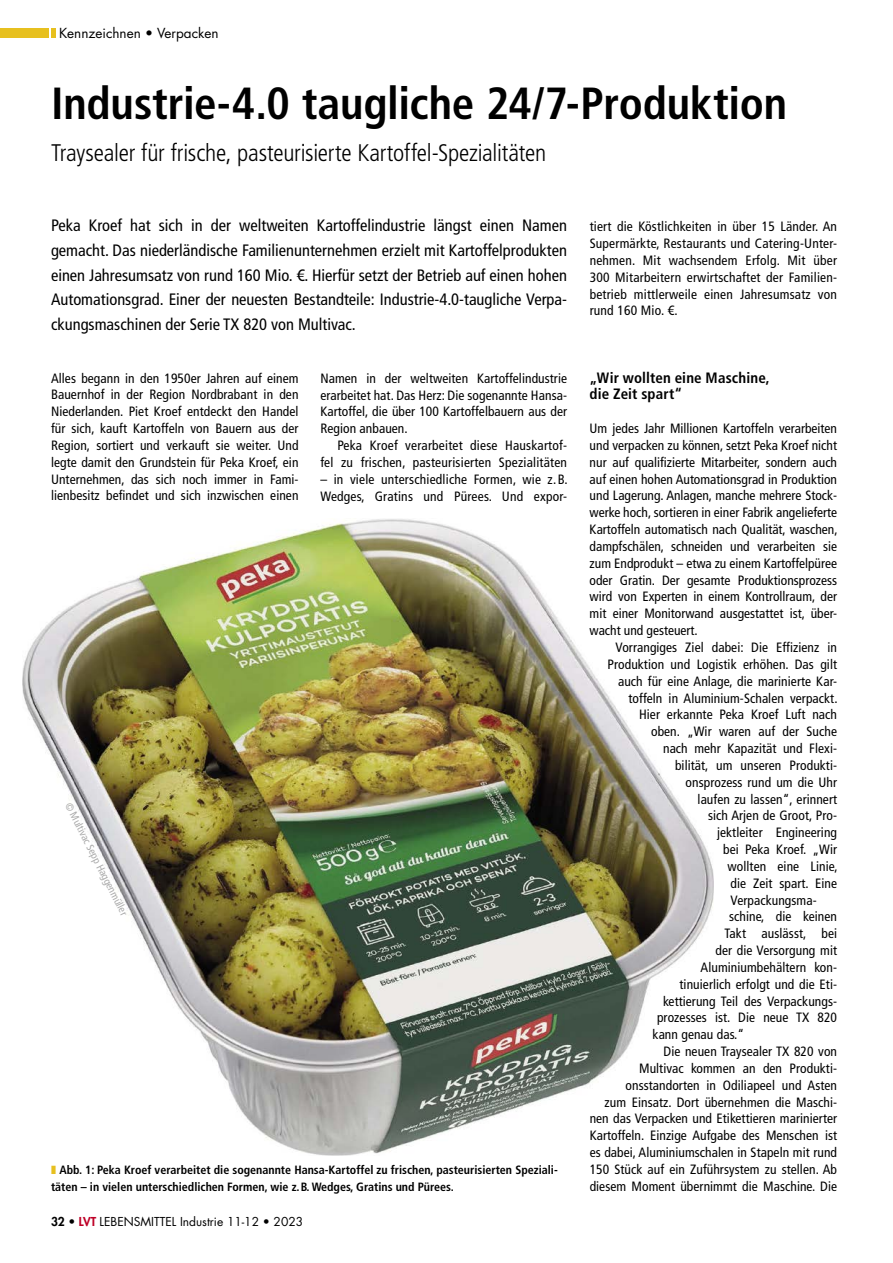
<style>
.page{position:relative;width:893px;height:1263px;background:#fff}
.page>*{position:absolute;margin:0;border:0;box-sizing:border-box;transform-origin:0 0}
.t1{font:700 condensed 45px "Frutiger LT Std";letter-spacing:-.005em;color:#000}
.t2{font:300 condensed 24px "Frutiger LT Std";letter-spacing:-.01em;color:#000}
.t3{font:condensed 16.5px/24.8px "Frutiger LT Std";color:#000;text-align:justify}
.t4{font:700 condensed 15px/16.8px "Frutiger LT Std";letter-spacing:.005em;color:#000}
.t5{font:condensed 13.5px/16.8px "Frutiger LT Std";letter-spacing:.005em;color:#000;text-align:justify}
.t6{font:13.5px "Futura Std";color:#000}
.t7{font:700 condensed 12px/16.8px "Frutiger LT Std";color:#000}
.t8{font:12px "Futura Std";color:#000}
.t9{font:condensed 10.5px "Frutiger LT Std";color:#aaa}
.s1{color:#e7c01f}
.s2{font-weight:800}
.s3{font-weight:800;color:#be0027}
</style>
<div class="page">
<img style="left:23px;top:519px;width:691px;height:636px">
<hr style="left:51px;top:28px;width:4px;height:10px;background:#e7c01f">
<div style="left:0;top:28px;width:48px;height:10px;background:#e7c01f"></div>
<p class="t6" style="left:59px;top:24px;width:161px">Kennzeichnen • Verpacken</p>
<h1 class="t1" style="left:51px;top:76px;width:738px">Industrie-4.0 taugliche 24/7-Produktion</h1>
<h2 class="t2" style="left:51px;top:139px;width:497px">Traysealer für frische, pasteurisierte Kartoffel-Spezialitäten</h2>
<p class="t3" style="left:51px;top:213px;width:518px">Peka Kroef hat sich in der weltweiten Kartoffelindustrie längst einen Namen gemacht. Das niederländische Familienunternehmen erzielt mit Kartoffelprodukten einen Jahresumsatz von rund 160 Mio. €. Hierfür setzt der Betrieb auf einen hohen Automationsgrad. Einer der neuesten Bestandteile: Industrie-4.0-taugliche Verpa&shy;ckungsmaschinen der Serie TX 820 von Multivac.</p>
<p class="t5" style="left:51px;top:370px;width:249px">Alles begann in den 1950er Jahren auf einem Bauernhof in der Region Nordbrabant in den Niederlanden. Piet Kroef entdeckt den Handel für sich, kauft Kartoffeln von Bauern aus der Region, sortiert und verkauft sie weiter. Und legte damit den Grundstein für Peka Kroef, ein Unternehmen, das sich noch immer in Fami&shy;lienbesitz befindet und sich inzwischen einen</p>
<p class="t5" style="left:320px;top:370px;width:248px">Namen in der weltweiten Kartoffelindustrie erarbeitet hat. Das Herz: Die sogenannte Hansa-Kartoffel, die über 100 Kartoffelbauern aus der Region anbauen.</p>
<p class="t5" style="left:320px;top:437px;width:248px;text-align:right">Peka Kroef verarbeitet diese Hauskartof-<br>fel zu frischen, pasteurisierten Spezialitäten</p>
<p class="t5" style="left:320px;top:471px;width:249px">– in viele unterschiedliche Formen, wie z.B.<br>Wedges, Gratins und Pürees. Und expor-</p>
<p class="t9" style="left:73px;top:800px;width:127px;rotate:63deg">© Multivac Sepp Haggenmüller</p>
<p class="t7" style="left:51px;top:1161px;width:508px"><span class="s1">❚</span> Abb. 1: Peka Kroef verarbeitet die sogenannte Hansa-Kartoffel zu frischen, pasteurisierten Speziali&shy;täten – in vielen unterschiedlichen Formen, wie z.B. Wedges, Gratins und Pürees.</p>
<p class="t8" style="left:51px;top:1214px;width:254px"><span class="s2">32 •</span> <span class="s3">LVT</span> LEBENSMITTEL Industrie 11-12 • 2023</p>
<p class="t5" style="left:590px;top:218px;width:249px">tiert die Köstlichkeiten in über 15 Länder. An Supermärkte, Restaurants und Catering-Unter&shy;nehmen. Mit wachsendem Erfolg. Mit über 300 Mitarbeitern erwirtschaftet der Familien&shy;betrieb mittlerweile einen Jahresumsatz von rund 160 Mio. €.</p>
<p class="t4" style="left:590px;top:369px;width:182px">„Wir wollten eine Maschine, die Zeit spart“</p>
<p class="t5" style="left:590px;top:420px;width:249px">Um jedes Jahr Millionen Kartoffeln verarbeiten und verpacken zu können, setzt Peka Kroef nicht nur auf qualifizierte Mitarbeiter, sondern auch auf einen hohen Automationsgrad in Produktion und Lagerung. Anlagen, manche mehrere Stock&shy;werke hoch, sortieren in einer Fabrik angelieferte Kartoffeln automatisch nach Qualität, waschen, dampfschälen, schneiden und verarbeiten sie zum Endprodukt – etwa zu einem Kartoffelpüree oder Gratin. Der gesamte Produktionsprozess wird von Experten in einem Kontrollraum, der mit einer Monitorwand ausgestattet ist, über&shy;wacht und gesteuert.</p>
<p class="t5" style="left:616px;top:639px;width:223px">Vorrangiges Ziel dabei: Die Effizienz in</p>
<p class="t5" style="left:608px;top:656px;width:231px">Produktion und Logistik erhöhen. Das gilt</p>
<p class="t5" style="left:618px;top:673px;width:220px">auch für eine Anlage, die marinierte Kar-</p>
<p class="t5" style="left:629px;top:689px;width:211px">toffeln in Aluminium-Schalen verpackt.</p>
<p class="t5" style="left:639px;top:706px;width:199px">Hier erkannte Peka Kroef Luft nach</p>
<p class="t5" style="left:651px;top:723px;width:188px">oben. „Wir waren auf der Suche</p>
<p class="t5" style="left:663px;top:740px;width:176px">nach mehr Kapazität und Flexi-</p>
<p class="t5" style="left:675px;top:757px;width:163px">bilität, um unseren Produkti-</p>
<p class="t5" style="left:686px;top:774px;width:153px">onsprozess rund um die Uhr</p>
<p class="t5" style="left:698px;top:790px;width:141px">laufen zu lassen“, erinnert</p>
<p class="t5" style="left:708px;top:807px;width:131px">sich Arjen de Groot, Pro-</p>
<p class="t5" style="left:717px;top:824px;width:122px">jektleiter Engineering</p>
<p class="t5" style="left:723px;top:841px;width:116px">bei Peka Kroef. „Wir</p>
<p class="t5" style="left:728px;top:858px;width:112px">wollten eine Linie,</p>
<p class="t5" style="left:731px;top:875px;width:108px">die Zeit spart. Eine</p>
<p class="t5" style="left:731px;top:891px;width:88px">Verpackungsma-</p>
<p class="t5" style="left:729px;top:908px;width:109px">schine, die keinen</p>
<p class="t5" style="left:725px;top:925px;width:114px">Takt auslässt, bei</p>
<p class="t5" style="left:716px;top:942px;width:123px">der die Versorgung mit</p>
<p class="t5" style="left:701px;top:959px;width:138px">Aluminiumbehältern kon-</p>
<p class="t5" style="left:680px;top:976px;width:159px">tinuierlich erfolgt und die Eti-</p>
<p class="t5" style="left:663px;top:992px;width:176px">kettierung Teil des Verpackungs-</p>
<p class="t5" style="left:657px;top:1009px;width:182px">prozesses ist. Die neue TX 820</p>
<p class="t5" style="left:653px;top:1026px;width:93px">kann genau das.“</p>
<p class="t5" style="left:664px;top:1043px;width:175px">Die neuen Traysealer TX 820 von</p>
<p class="t5" style="left:639px;top:1060px;width:199px">Multivac kommen an den Produkti-</p>
<p class="t5" style="left:626px;top:1077px;width:213px">onsstandorten in Odiliapeel und Asten</p>
<p class="t5" style="left:605px;top:1093px;width:234px">zum Einsatz. Dort übernehmen die Maschi-</p>
<p class="t5" style="left:590px;top:1110px;width:249px">nen das Verpacken und Etikettieren marinierter</p>
<p class="t5" style="left:590px;top:1127px;width:249px">Kartoffeln. Einzige Aufgabe des Menschen ist</p>
<p class="t5" style="left:590px;top:1144px;width:249px">es dabei, Aluminiumschalen in Stapeln mit rund</p>
<p class="t5" style="left:590px;top:1161px;width:249px">150 Stück auf ein Zuführsystem zu stellen. Ab</p>
<p class="t5" style="left:590px;top:1178px;width:249px">diesem Moment übernimmt die Maschine. Die</p>
</div>
